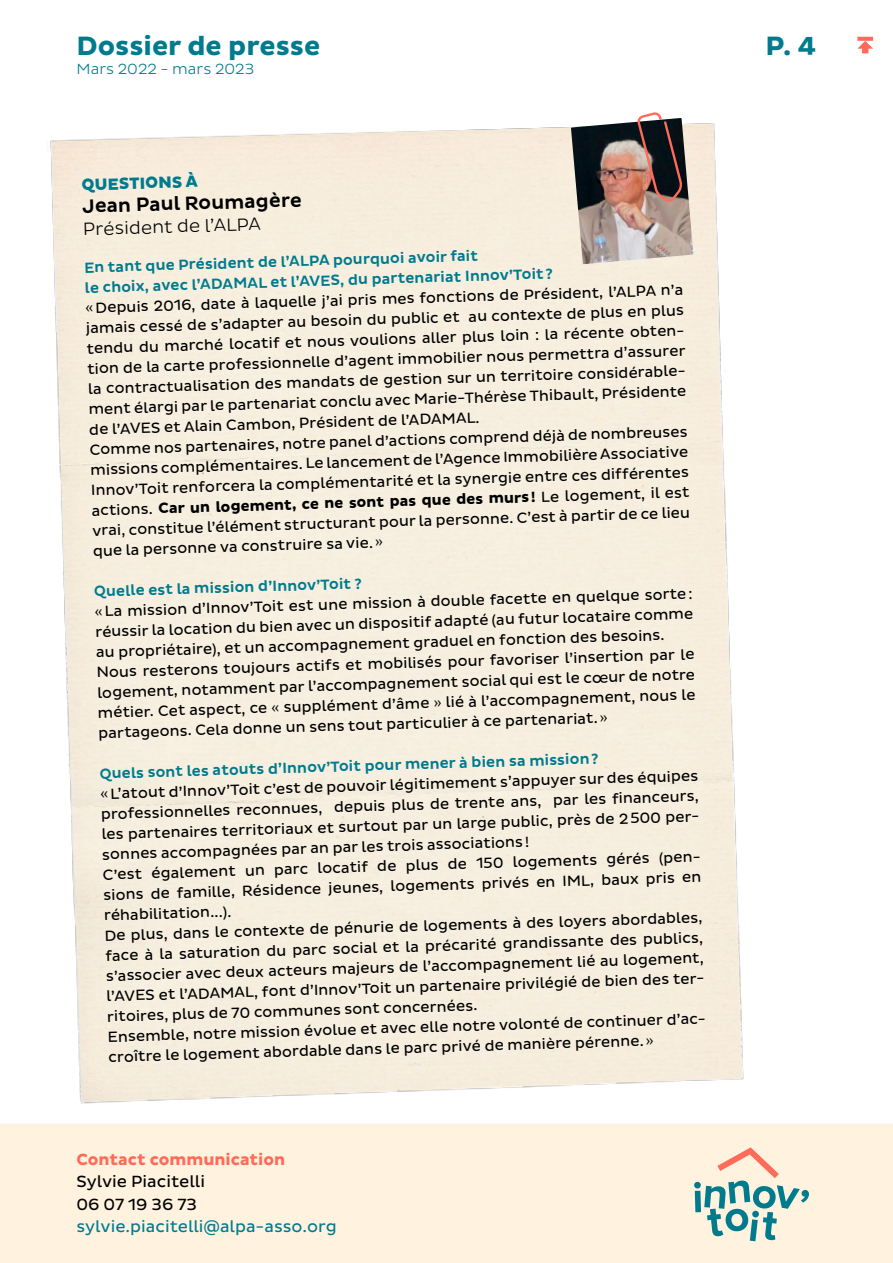
<style>
.page{position:relative;width:893px;height:1263px;background:#fff}
.page>*{position:absolute;margin:0;border:0;box-sizing:border-box;transform-origin:0 0}
.t1{font:700 27px "Pluto Sans";color:#007b8e}
.t2{font:500 19.5px "Pluto Sans";color:#000}
.t3{font:300 18px "Pluto Sans";color:#000}
.t4{font:16.5px "Pluto Sans";color:#007b8e}
.t5{font:16.5px/22.5px "Pluto Sans";color:#000}
.t6{font:700 16.5px "Pluto Sans";color:#fe6b58}
.t7{font:800 16.5px "Pluto Sans";color:#007b8e}
.t8{font:15px/20.2px "Pluto Sans";color:#000}
.t9{font:500 15px/20.4px "Pluto Sans";color:#007b8e}
.t10{font:300 15px "Pluto Sans";color:#007b8e}
.s1{font-weight:700}
</style>
<div class="page">
<div style="left:0;top:1123px;width:893px;height:140px;background:#fff3e0"></div>
<svg style="left:694px;top:1147px;width:115px;height:94px;background:#cbd5ca"></svg>
<svg style="left:857px;top:37px;width:16px;height:16px"></svg>
<img style="left:571px;top:121px;width:122px;height:143px">
<svg style="left:637px;top:112px;width:46px;height:91px;background:#5c4745"></svg>
<h1 class="t1" style="left:77px;top:31px;width:245px">Dossier de presse</h1>
<h1 class="t1" style="left:765px;top:31px;width:52px">P. 4</h1>
<p class="t10" style="left:77px;top:61px;width:179px">Mars 2022 - mars 2023</p>
<p class="t7" style="left:81px;top:175px;width:118px;rotate:-2deg">QUESTIONS À</p>
<h2 class="t2" style="left:82px;top:196px;width:221px;rotate:-2deg">Jean Paul Roumagère</h2>
<p class="t3" style="left:83px;top:219px;width:180px;rotate:-2deg">Président de l’ALPA</p>
<p class="t9" style="left:84px;top:259px;width:470px;rotate:-2deg">En tant que Président de l’ALPA pourquoi avoir fait<br>le choix, avec l’ADAMAL et l’AVES, du partenariat Innov’Toit?</p>
<p class="t8" style="left:84px;top:299px;width:601px;rotate:-2deg">«Depuis 2016, date à laquelle j’ai pris mes fonctions de Président, l’ALPA n’a jamais cessé de s’adapter au besoin du public et au contexte de plus en plus tendu du marché locatif et nous voulions aller plus loin : la récente obten&shy;tion de la carte professionnelle d’agent immobilier nous permettra d’assurer la contractualisation des mandats de gestion sur un territoire considérable&shy;ment élargi par le partenariat conclu avec Marie-Thérèse Thibault, Présidente de l’AVES et Alain Cambon, Président de l’ADAMAL.<br>Comme nos partenaires, notre panel d’actions comprend déjà de nombreuses missions complémentaires. Le lancement de l’Agence Immobilière Associative Innov’Toit renforcera la complémentarité et la synergie entre ces différentes actions. <span class="s1">Car un logement, ce ne sont pas que des murs!</span> Le logement, il est vrai, constitue l’élément structurant pour la personne. C’est à partir de ce lieu que la personne va construire sa vie.»</p>
<p class="t9" style="left:94px;top:582px;width:269px;rotate:-2deg">Quelle est la mission d’Innov’Toit ?</p>
<p class="t8" style="left:94px;top:603px;width:600px;rotate:-2deg">«La mission d’Innov’Toit est une mission à double facette en quelque sorte: réussir la location du bien avec un dispositif adapté (au futur locataire comme au propriétaire), et un accompagnement graduel en fonction des besoins.<br>Nous resterons toujours actifs et mobilisés pour favoriser l’insertion par le logement, notamment par l’accompagnement social qui est le cœur de notre métier. Cet aspect, ce « supplément d’âme » lié à l’accompagnement, nous le partageons. Cela donne un sens tout particulier à ce partenariat.»</p>
<p class="t9" style="left:99px;top:765px;width:501px;rotate:-2deg">Quels sont les atouts d’Innov’Toit pour mener à bien sa mission?</p>
<p class="t8" style="left:99px;top:785px;width:600px;rotate:-2deg">«L’atout d’Innov’Toit c’est de pouvoir légitimement s’appuyer sur des équipes professionnelles reconnues, depuis plus de trente ans, par les financeurs, les partenaires territoriaux et surtout par un large public, près de 2500 per&shy;sonnes accompagnées par an par les trois associations!<br>C’est également un parc locatif de plus de 150 logements gérés (pen&shy;sions de famille, Résidence jeunes, logements privés en IML, baux pris en réhabilitation...).</p>
<p class="t8" style="left:104px;top:927px;width:600px;rotate:-2deg">De plus, dans le contexte de pénurie de logements à des loyers abordables, face à la saturation du parc social et la précarité grandissante des publics, s’associer avec deux acteurs majeurs de l’accompagnement lié au logement, l’AVES et l’ADAMAL, font d’Innov’Toit un partenaire privilégié de bien des ter&shy;ritoires, plus de 70 communes sont concernées.<br>Ensemble, notre mission évolue et avec elle notre volonté de continuer d’ac&shy;croître le logement abordable dans le parc privé de manière pérenne.»</p>
<p class="t6" style="left:77px;top:1150px;width:210px">Contact communication</p>
<p class="t5" style="left:77px;top:1171px;width:130px">Sylvie Piacitelli<br>06 07 19 36 73</p>
<p class="t4" style="left:77px;top:1217px;width:262px">sylvie.piacitelli@alpa-asso.org</p>
</div>
